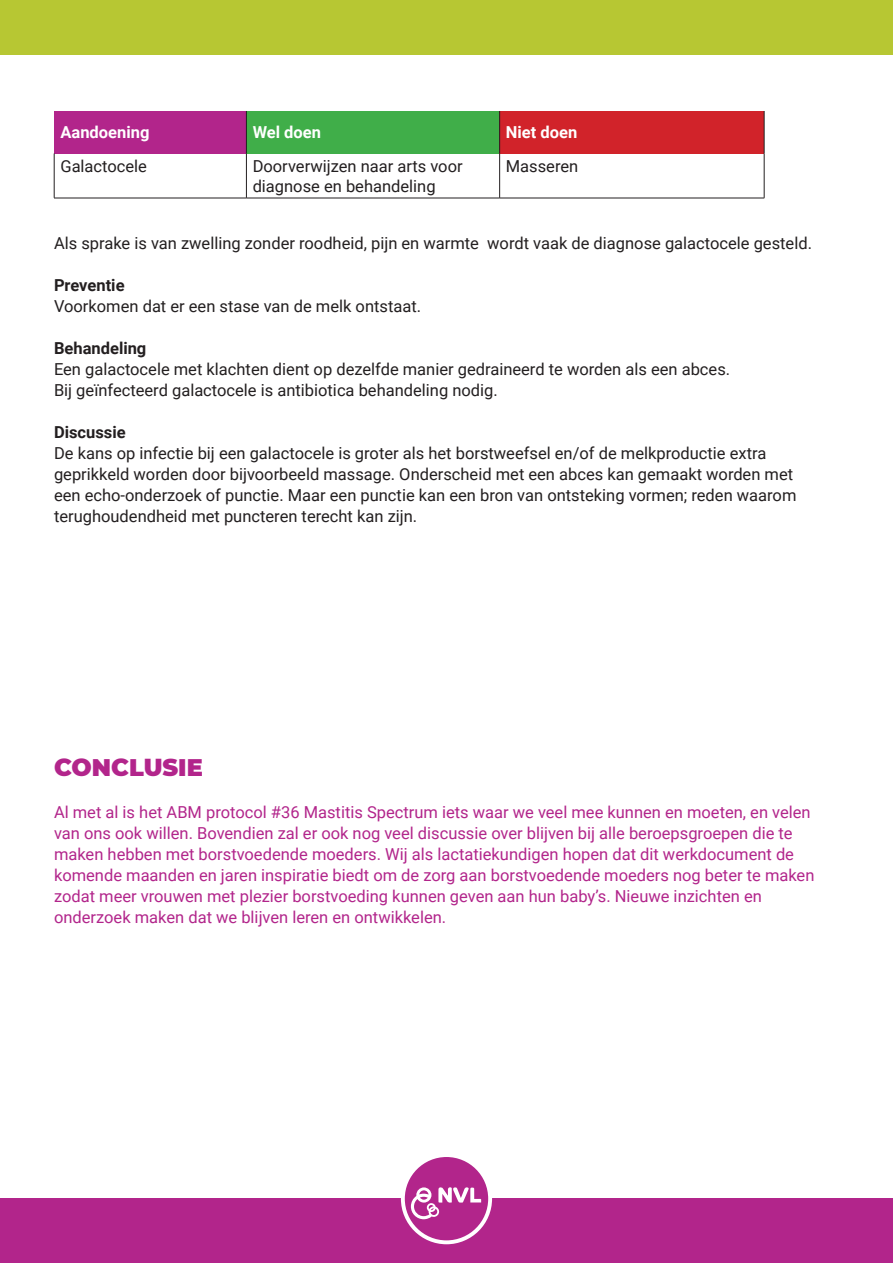
<style>
.page{position:relative;width:893px;height:1263px;background:#fff}
.page>*{position:absolute;margin:0;border:0;box-sizing:border-box;transform-origin:0 0}
.t1{font:900 24px "Montserrat";color:#b2258b}
.t2{font:16.5px/21px "Roboto";color:#231f20}
.t3{font:16.5px/21px "Roboto";color:#b2258b}
.t4{font:700 16.5px "Roboto";color:#231f20}
.t5{font:700 16.5px "Roboto";color:#fff}
</style>
<div class="page">
<div style="left:0;top:1199px;width:893px;height:64px;background:#b2258b"></div>
<svg style="left:401px;top:1153px;width:91px;height:91px"></svg>
<div style="left:405px;top:1157px;width:83px;height:83px;background:#b2258b;border-radius:50%"></div>
<svg style="left:411px;top:1187px;width:70px;height:32px"></svg>
<div style="left:0;top:0;width:893px;height:54px;background:#b7c733"></div>
<div style="left:54px;top:111px;width:192px;height:42px;background:#b2258b"></div>
<div style="left:246px;top:111px;width:254px;height:42px;background:#40ae49"></div>
<div style="left:500px;top:111px;width:264px;height:42px;background:#d1232a"></div>
<hr style="left:246px;top:111px;width:1px;height:42px;background:#231f20">
<hr style="left:499px;top:111px;width:1px;height:42px;background:#231f20">
<hr style="left:764px;top:111px;width:1px;height:42px;background:#231f20">
<hr style="left:54px;top:153px;width:1px;height:45px;background:#231f20">
<hr style="left:246px;top:153px;width:1px;height:45px;background:#231f20">
<hr style="left:499px;top:153px;width:1px;height:45px;background:#231f20">
<hr style="left:764px;top:153px;width:1px;height:45px;background:#231f20">
<hr style="left:54px;top:198px;width:192px;height:1px;background:#231f20">
<hr style="left:246px;top:198px;width:254px;height:1px;background:#231f20">
<hr style="left:500px;top:198px;width:264px;height:1px;background:#231f20">
<p class="t5" style="left:60px;top:121px;width:91px">Aandoening</p>
<p class="t5" style="left:253px;top:121px;width:70px">Wel doen</p>
<p class="t5" style="left:506px;top:121px;width:73px">Niet doen</p>
<p class="t2" style="left:60px;top:155px;width:88px">Galactocele</p>
<p class="t2" style="left:253px;top:156px;width:211px;line-height:19.8px">Doorverwijzen naar arts voor diagnose en behandeling</p>
<p class="t2" style="left:506px;top:155px;width:74px">Masseren</p>
<p class="t2" style="left:54px;top:232px;width:759px">Als sprake is van zwelling zonder roodheid, pijn en warmte wordt vaak de diagnose galactocele gesteld.</p>
<p class="t4" style="left:54px;top:274px;width:72px">Preventie</p>
<p class="t2" style="left:54px;top:295px;width:369px">Voorkomen dat er een stase van de melk ontstaat.</p>
<p class="t4" style="left:54px;top:337px;width:94px">Behandeling</p>
<p class="t2" style="left:54px;top:358px;width:678px">Een galactocele met klachten dient op dezelfde manier gedraineerd te worden als een abces.<br>Bij geïnfecteerd galactocele is antibiotica behandeling nodig.</p>
<p class="t4" style="left:54px;top:421px;width:73px">Discussie</p>
<p class="t2" style="left:54px;top:442px;width:744px">De kans op infectie bij een galactocele is groter als het borstweefsel en/of de melkproductie extra geprikkeld worden door bijvoorbeeld massage. Onderscheid met een abces kan gemaakt worden met een echo-onderzoek of punctie. Maar een punctie kan een bron van ontsteking vormen; reden waarom terughoudendheid met puncteren terecht kan zijn.</p>
<p class="t1" style="left:54px;top:749px;width:150px">CONCLUSIE</p>
<p class="t3" style="left:54px;top:801px;width:762px">Al met al is het ABM protocol #36 Mastitis Spectrum iets waar we veel mee kunnen en moeten, en velen van ons ook willen. Bovendien zal er ook nog veel discussie over blijven bij alle beroepsgroepen die te maken hebben met borstvoedende moeders. Wij als lactatiekundigen hopen dat dit werkdocument de komende maanden en jaren inspiratie biedt om de zorg aan borstvoedende moeders nog beter te maken zodat meer vrouwen met plezier borstvoeding kunnen geven aan hun baby’s. Nieuwe inzichten en onderzoek maken dat we blijven leren en ontwikkelen.</p>
</div>
